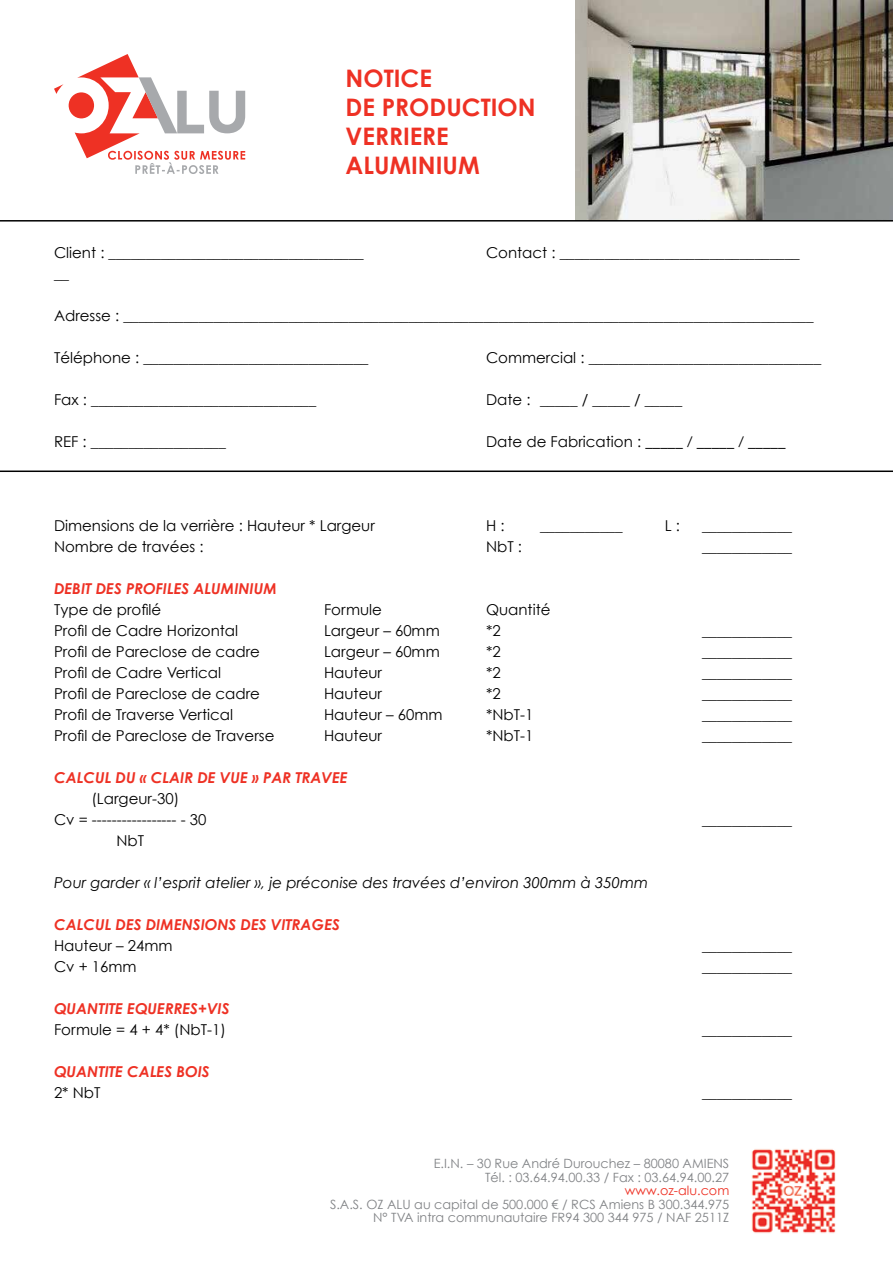
<style>
.page{position:relative;width:893px;height:1263px;background:#fff}
.page>*{position:absolute;margin:0;border:0;box-sizing:border-box;transform-origin:0 0}
.t1{font:700 24.15px/29px "Century Gothic";color:#ee3124}
.t2{font:15px/21px "Century Gothic";color:#000}
.t3{font:italic 700 15px "Century Gothic";color:#ee3124}
.t4{font:italic 15px "Century Gothic";color:#000}
.t5{font:12.75px/13.5px "Century Gothic";color:#808285;text-align:right}
.t6{font:12.75px "Century Gothic";color:#ee3124}
.s1{font-family:"Avenir LT"}
</style>
<div class="page">
<img style="left:575px;top:0;width:318px;height:220px">
<svg style="left:54px;top:54px;width:191px;height:120px"></svg>
<hr style="left:0;top:470px;width:893px;height:2px;background:#000">
<hr style="left:0;top:220px;width:893px;height:2px;background:#000">
<img style="left:751px;top:1149px;width:85px;height:84px">
<h1 class="t1" style="left:346px;top:63px;width:192px">NOTICE<br>DE PRODUCTION<br>VERRIERE<br>ALUMINIUM</h1>
<p class="t2" style="left:54px;top:242px;width:311px">Client : __________________________________</p>
<p class="t2" style="left:486px;top:242px;width:315px">Contact : ________________________________</p>
<p class="t2" style="left:54px;top:263px;width:16px">__</p>
<p class="t2" style="left:54px;top:305px;width:761px">Adresse : ____________________________________________________________________________________________</p>
<p class="t2" style="left:54px;top:347px;width:316px">Téléphone : ______________________________</p>
<p class="t2" style="left:486px;top:347px;width:337px">Commercial : _______________________________</p>
<p class="t2" style="left:54px;top:389px;width:264px">Fax : ______________________________</p>
<p class="t2" style="left:486px;top:389px;width:198px">Date : _____ / _____ / _____</p>
<p class="t2" style="left:54px;top:431px;width:173px">REF : __________________</p>
<p class="t2" style="left:486px;top:431px;width:301px">Date de Fabrication : <span class="s1">_____ / _____ / _____</span></p>
<p class="t2" style="left:54px;top:515px;width:322px">Dimensions de la verrière : Hauteur * Largeur</p>
<p class="t2" style="left:486px;top:515px;width:20px">H :</p>
<p class="t2" style="left:54px;top:536px;width:151px">Nombre de travées :</p>
<p class="t2" style="left:486px;top:536px;width:38px">NbT :</p>
<p class="t2" style="left:540px;top:515px;width:84px">___________</p>
<p class="t3" style="left:54px;top:579px;width:224px">DEBIT DES PROFILES ALUMINIUM</p>
<p class="t2" style="left:54px;top:599px;width:109px">Type de profilé</p>
<p class="t2" style="left:324px;top:599px;width:59px">Formule</p>
<p class="t2" style="left:486px;top:599px;width:66px">Quantité</p>
<p class="t2" style="left:54px;top:620px;width:186px">Profil de Cadre Horizontal</p>
<p class="t2" style="left:324px;top:620px;width:117px">Largeur – 60mm</p>
<p class="t2" style="left:486px;top:620px;width:16px">*2</p>
<p class="t2" style="left:54px;top:641px;width:207px">Profil de Pareclose de cadre</p>
<p class="t2" style="left:324px;top:641px;width:117px">Largeur – 60mm</p>
<p class="t2" style="left:486px;top:641px;width:16px">*2</p>
<p class="t2" style="left:54px;top:662px;width:169px">Profil de Cadre Vertical</p>
<p class="t2" style="left:324px;top:662px;width:60px">Hauteur</p>
<p class="t2" style="left:486px;top:662px;width:16px">*2</p>
<p class="t2" style="left:54px;top:683px;width:207px">Profil de Pareclose de cadre</p>
<p class="t2" style="left:324px;top:683px;width:60px">Hauteur</p>
<p class="t2" style="left:486px;top:683px;width:16px">*2</p>
<p class="t2" style="left:54px;top:704px;width:181px">Profil de Traverse Vertical</p>
<p class="t2" style="left:324px;top:704px;width:120px">Hauteur – 60mm</p>
<p class="t2" style="left:486px;top:704px;width:49px">*NbT-1</p>
<p class="t2" style="left:54px;top:725px;width:222px">Profil de Pareclose de Traverse</p>
<p class="t2" style="left:324px;top:725px;width:60px">Hauteur</p>
<p class="t2" style="left:486px;top:725px;width:49px">*NbT-1</p>
<p class="t3" style="left:54px;top:768px;width:295px">CALCUL DU « CLAIR DE VUE » PAR TRAVEE</p>
<p class="t2" style="left:54px;top:788px;width:154px;text-indent:37px">(Largeur-30)<br>Cv = ----------------- - 30</p>
<p class="t2" style="left:116px;top:830px;width:29px">NbT</p>
<p class="t4" style="left:54px;top:874px;width:596px">Pour garder « l’esprit atelier », je préconise des travées d’environ 300mm à 350mm</p>
<p class="t3" style="left:54px;top:915px;width:287px">CALCUL DES DIMENSIONS DES VITRAGES</p>
<p class="t2" style="left:54px;top:935px;width:120px">Hauteur – 24mm</p>
<p class="t2" style="left:54px;top:956px;width:84px">Cv + 16mm</p>
<p class="t3" style="left:54px;top:999px;width:177px">QUANTITE EQUERRES+VIS</p>
<p class="t2" style="left:54px;top:1019px;width:173px">Formule = 4 + 4* (NbT-1)</p>
<p class="t3" style="left:54px;top:1062px;width:157px">QUANTITE CALES BOIS</p>
<p class="t2" style="left:54px;top:1082px;width:48px">2* NbT</p>
<p class="t2" style="left:665px;top:515px;width:17px">L :</p>
<p class="t2" style="left:702px;top:515px;width:91px">____________</p>
<p class="t2" style="left:702px;top:536px;width:92px">____________</p>
<p class="t2" style="left:702px;top:620px;width:91px">____________</p>
<p class="t2" style="left:702px;top:641px;width:91px">____________</p>
<p class="t2" style="left:702px;top:662px;width:91px">____________</p>
<p class="t2" style="left:702px;top:683px;width:91px">____________</p>
<p class="t2" style="left:702px;top:704px;width:91px">____________</p>
<p class="t2" style="left:702px;top:725px;width:91px">____________</p>
<p class="t2" style="left:702px;top:809px;width:91px">____________</p>
<p class="t2" style="left:702px;top:935px;width:91px">____________</p>
<p class="t2" style="left:702px;top:956px;width:91px">____________</p>
<p class="t2" style="left:702px;top:1019px;width:91px">____________</p>
<p class="t2" style="left:702px;top:1082px;width:91px">____________</p>
<p class="t5" style="left:434px;top:1157px;width:297px">E.I.N. – 30 Rue André Durouchez – 80080 AMIENS<br>Tél. : 03.64.94.00.33 / Fax : 03.64.94.00.27</p>
<p class="t6" style="left:625px;top:1183px;width:106px">www.oz-alu.com</p>
<p class="t5" style="left:330px;top:1197px;width:401px">S.A.S. OZ ALU au capital de 500.000 € / RCS Amiens B 300.344.975<br>N° TVA intra communautaire FR94 300 344 975 / NAF 2511Z</p>
</div>
